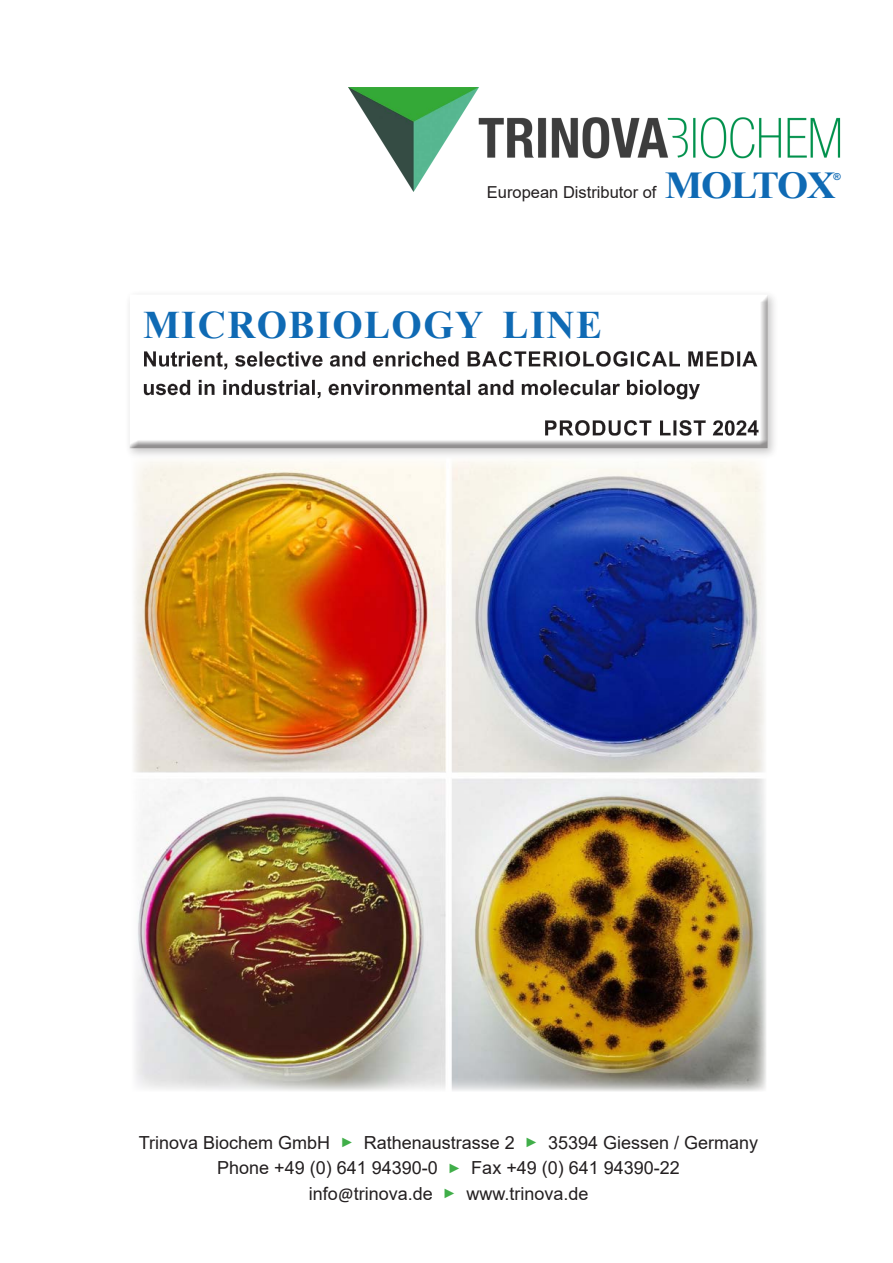
<style>
.page{position:relative;width:893px;height:1263px;background:#fff}
.page>*{position:absolute;margin:0;border:0;box-sizing:border-box;transform-origin:0 0}
.t1{font:700 39px "Times New Roman";letter-spacing:.035em;color:#0f6ab4}
.t2{font:700 37.95px "Times New Roman";letter-spacing:-.035em;color:#0f6ab4;scale:1.05 1}
.t3{font:18px/25.5px "Arial";color:#231f20;text-align:center}
.t4{font:16.5px "Arial";color:#231f20}
.t5{font:700 9.6px "Arial";color:#0f6ab4}
.s1{font-size:13.5px;color:#40ae49}
.s2{font-family:"Calibri"}
</style>
<div class="page">
<img style="left:134px;top:460px;width:632px;height:632px">
<div style="left:122px;top:289px;width:654px;height:167px;background:#231f20;opacity:.5"></div>
<img style="left:349px;top:88px;width:492px;height:104px">
<p class="t4" style="left:487px;top:181px;width:171px">European Distributor of</p>
<h2 class="t2" style="left:665px;top:158px;width:164px">MOLTOX</h2>
<p class="t5" style="left:833px;top:170px;width:9px">®</p>
<h1 class="t1" style="left:143px;top:297px;width:460px">MICROBIOLOGY LINE</h1>
<p class="t3" style="left:139px;top:1129px;width:621px">Trinova Biochem GmbH <span class="s1">►</span> Rathenaustrasse 2 <span class="s1">►</span> 35394 Giessen / Germany<br>Phone +49 (0) 641 94390-0 <span class="s1">►</span> Fax +49 (0) 641 94390-22<br>info<span class="s2">@</span>trinova.de <span class="s1">►</span> www.trinova.de</p>
</div>
